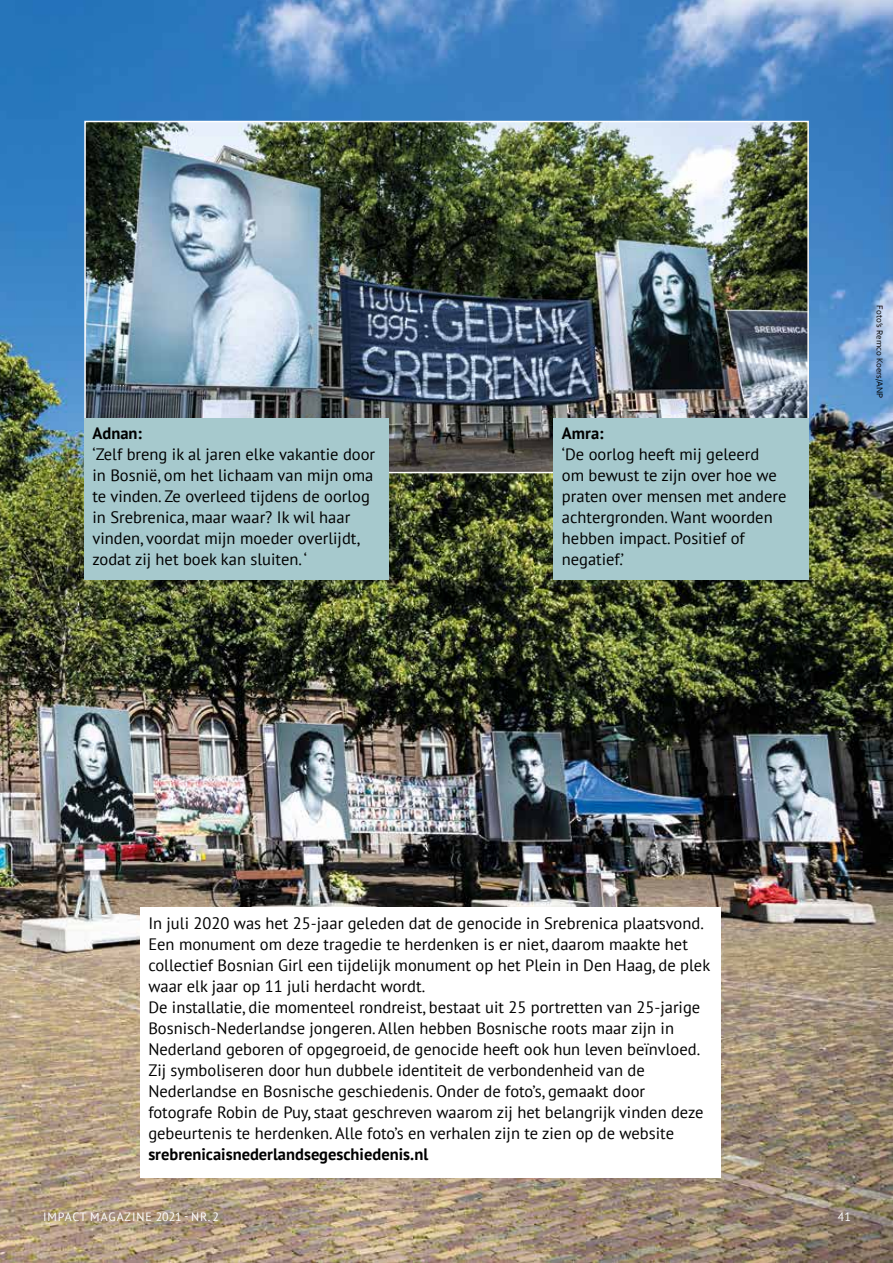
<style>
.page{position:relative;width:893px;height:1263px;background:#fff}
.page>*{position:absolute;margin:0;border:0;box-sizing:border-box;transform-origin:0 0}
.t1{font:16.5px/21px "PT Sans";color:#000}
.t2{font:700 16.5px "PT Sans";color:#000}
.t3{font:12px "PT Sans";letter-spacing:.065em;color:#fff}
.t4{font:9px "Corbel";color:#000}
</style>
<div class="page">
<img style="left:0;top:0;width:893px;height:1263px">
<img style="left:87px;top:124px;width:719px;height:346px">
<div style="left:84px;top:418px;width:305px;height:162px;background:#a6c9cd"></div>
<div style="left:553px;top:418px;width:255px;height:162px;background:#a6c9cd"></div>
<div style="left:140px;top:908px;width:580px;height:270px;background:#fff"></div>
<p class="t2" style="left:92px;top:423px;width:51px">Adnan:</p>
<p class="t1" style="left:92px;top:444px;width:284px">‘Zelf breng ik al jaren elke vakantie door in Bosnië, om het lichaam van mijn oma te vinden. Ze overleed tijdens de oorlog in Srebrenica, maar waar? Ik wil haar vinden, voordat mijn moeder overlijdt, zodat zij het boek kan sluiten. ‘</p>
<p class="t2" style="left:562px;top:423px;width:43px">Amra:</p>
<p class="t1" style="left:562px;top:444px;width:226px">‘De oorlog heeft mij geleerd<br>om bewust te zijn over hoe we praten over mensen met andere achtergronden. Want woorden hebben impact. Positief of negatief.’</p>
<p class="t4" style="left:885px;top:305px;width:94px;rotate:90deg">Foto’s Remco Koers/ANP</p>
<p class="t1" style="left:148px;top:912px;width:563px">In juli 2020 was het 25-jaar geleden dat de genocide in Srebrenica plaatsvond.<br>Een monument om deze tragedie te herdenken is er niet, daarom maakte het collectief Bosnian Girl een tijdelijk monument op het Plein in Den Haag, de plek waar elk jaar op 11 juli herdacht wordt.<br>De installatie, die momenteel rondreist, bestaat uit 25 portretten van 25-jarige Bosnisch-Nederlandse jongeren. Allen hebben Bosnische roots maar zijn in Nederland geboren of opgegroeid, de genocide heeft ook hun leven beïnvloed.<br>Zij symboliseren door hun dubbele identiteit de verbondenheid van de Nederlandse en Bosnische geschiedenis. Onder de foto’s, gemaakt door fotografe Robin de Puy, staat geschreven waarom zij het belangrijk vinden deze gebeurtenis te herdenken. Alle foto’s en verhalen zijn te zien op de website</p>
<p class="t2" style="left:148px;top:1143px;width:281px">srebrenicaisnederlandsegeschiedenis.nl</p>
<p class="t3" style="left:43px;top:1209px;width:178px">IMPACT MAGAZINE 2021 - NR. 2</p>
<p class="t3" style="left:838px;top:1209px;width:15px">41</p>
</div>
